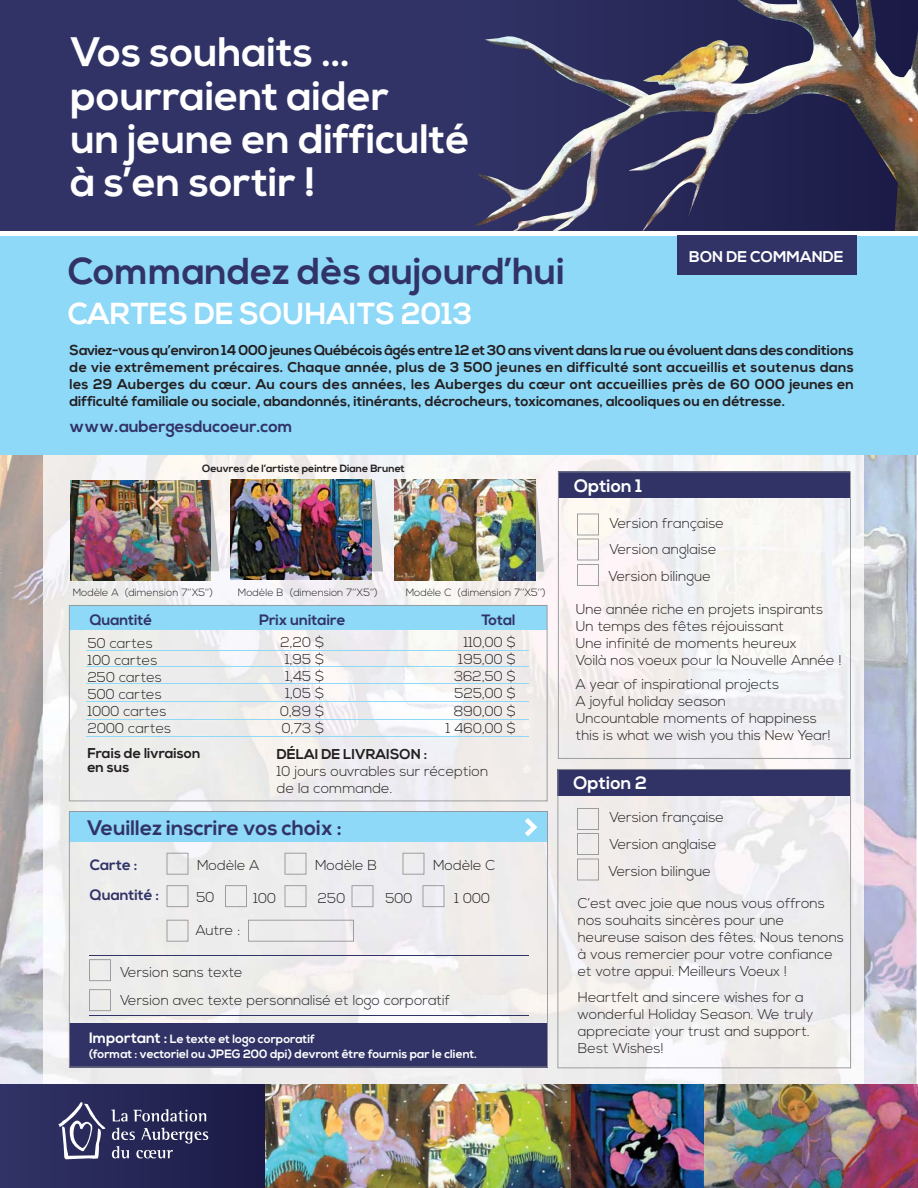
<style>
.page{position:relative;width:918px;height:1188px;background:#fff}
.page>*{position:absolute;margin:0;border:0;box-sizing:border-box;transform-origin:0 0}
.t1{font:700 41.1px/43.2px "Nexa";color:#fff}
.t2{font:700 37.5px "Nexa";color:#313366}
.t3{font:700 30.3px "Nexa";color:#fff}
.t4{font:700 21px "Nexa";color:#313366}
.t5{font:700 18px "Nexa";color:#fff}
.t6{font:700 16.5px "Nexa";color:#313366}
.t7{font:700 15.6px "Nexa";color:#fff}
.t8{font:700 15px/30px "Nexa";color:#313366}
.t9{font:300 14.25px/17.1px "Nexa";color:#231f20}
.t10{font:700 14.25px/17.1px "Nexa";color:#231f20;text-align:justify}
.t11{font:700 12px/15px "Nexa";color:#fff}
.t12{font:300 10.5px "Nexa";color:#231f20}
.t13{font:700 10.5px "Nexa";color:#231f20}
.s1{font-size:15px}
</style>
<div class="page">
<img style="left:0;top:455px;width:44px;height:629px">
<img style="left:864px;top:455px;width:52px;height:629px">
<img style="left:44px;top:455px;width:820px;height:629px">
<div style="left:0;top:0;width:918px;height:231px;background:#313366"></div>
<svg style="left:69px;top:605px;width:479px;height:196px;fill:#edecec"></svg>
<svg style="left:558px;top:471px;width:293px;height:288px;fill:#f2f1f1"></svg>
<svg style="left:557px;top:769px;width:294px;height:299px;fill:#eeecec"></svg>
<img style="left:475px;top:0;width:443px;height:231px">
<img style="left:703px;top:1084px;width:215px;height:104px">
<img style="left:570px;top:1084px;width:133px;height:104px">
<img style="left:265px;top:1084px;width:305px;height:104px">
<div style="left:0;top:1084px;width:265px;height:104px;background:linear-gradient(to right,#313366,#1b1a46)"></div>
<svg style="left:58px;top:1102px;width:150px;height:57px;background:#4d4d74"></svg>
<svg style="left:577px;top:514px;width:22px;height:72px"></svg>
<svg style="left:577px;top:808px;width:22px;height:72px;background:#e3e0df"></svg>
<div style="left:0;top:236px;width:918px;height:219px;background:#8ed8f8"></div>
<div style="left:678px;top:236px;width:179px;height:39px;background:#313366"></div>
<svg style="left:211px;top:480px;width:8px;height:91px"></svg>
<svg style="left:371px;top:480px;width:12px;height:91px"></svg>
<svg style="left:535px;top:480px;width:9px;height:92px"></svg>
<img style="left:71px;top:480px;width:140px;height:100px">
<img style="left:231px;top:479px;width:140px;height:101px">
<img style="left:394px;top:480px;width:141px;height:100px">
<svg style="left:69px;top:811px;width:479px;height:256px;background:#bec7d4"></svg>
<svg style="left:167px;top:853px;width:21px;height:22px"></svg>
<svg style="left:167px;top:885px;width:21px;height:22px"></svg>
<svg style="left:167px;top:920px;width:21px;height:22px"></svg>
<svg style="left:248px;top:920px;width:106px;height:22px;background:#e5e4e5"></svg>
<svg style="left:225px;top:885px;width:22px;height:22px"></svg>
<svg style="left:285px;top:885px;width:21px;height:22px"></svg>
<svg style="left:352px;top:885px;width:21px;height:22px"></svg>
<svg style="left:423px;top:885px;width:21px;height:22px"></svg>
<svg style="left:89px;top:959px;width:22px;height:22px"></svg>
<svg style="left:89px;top:989px;width:22px;height:22px"></svg>
<svg style="left:285px;top:853px;width:21px;height:22px"></svg>
<svg style="left:403px;top:853px;width:21px;height:22px"></svg>
<hr style="left:89px;top:955px;width:439px;height:1px;background:#313366">
<hr style="left:89px;top:1015px;width:439px;height:1px;background:#313366">
<svg style="left:525px;top:818px;width:12px;height:18px"></svg>
<hr style="left:86px;top:650px;width:442px;height:1px;background:#8ed8f8">
<hr style="left:86px;top:666px;width:442px;height:1px;background:#8ed8f8">
<hr style="left:86px;top:683px;width:442px;height:1px;background:#8ed8f8">
<hr style="left:86px;top:701px;width:442px;height:1px;background:#8ed8f8">
<hr style="left:86px;top:720px;width:442px;height:1px;background:#8ed8f8">
<hr style="left:86px;top:736px;width:442px;height:1px;background:#8ed8f8">
<h1 class="t1" style="left:70px;top:37px;width:401px">Vos souhaits … pourraient aider<br>un jeune en difficulté à s’en sortir !</h1>
<p class="t7" style="left:689px;top:250px;width:156px">BON DE COMMANDE</p>
<h2 class="t2" style="left:68px;top:257px;width:499px">Commandez dès aujourd’hui</h2>
<h3 class="t3" style="left:68px;top:303px;width:406px">CARTES DE SOUHAITS 2013</h3>
<p class="t10" style="left:69px;top:344px;width:786px">Saviez-vous qu’environ 14 000 jeunes Québécois âgés entre 12 et 30 ans vivent dans la rue ou évoluent dans des conditions de vie extrêmement précaires. Chaque année, plus de 3 500 jeunes en difficulté sont accueillis et soutenus dans les 29 Auberges du cœur. Au cours des années, les Auberges du cœur ont accueillies près de 60 000 jeunes en difficulté familiale ou sociale, abandonnés, itinérants, décrocheurs, toxicomanes, alcooliques ou en détresse.</p>
<p class="t6" style="left:69px;top:421px;width:225px">www.aubergesducoeur.com</p>
<p class="t13" style="left:202px;top:464px;width:204px">Oeuvres de l’artiste peintre Diane Brunet</p>
<p class="t12" style="left:73px;top:588px;width:142px">Modèle A (dimension 7’’X5’’)</p>
<p class="t12" style="left:238px;top:589px;width:142px">Modèle B (dimension 7’’X5’’)</p>
<p class="t12" style="left:406px;top:589px;width:142px">Modèle C (dimension 7’’X5’’)</p>
<p class="t8" style="left:90px;top:607px;width:64px">Quantité</p>
<p class="t8" style="left:259px;top:607px;width:88px">Prix unitaire</p>
<p class="t8" style="left:481px;top:607px;width:36px">Total</p>
<p class="t9" style="left:88px;top:636px;width:85px">50 cartes<br>100 cartes<br>250 cartes<br>500 cartes<br>1000 cartes<br>2000 cartes</p>
<p class="t9" style="left:280px;top:635px;width:46px;text-align:center">2,20 $<br>1,95 $<br>1,45 $<br>1,05 $<br>0,89 $<br>0,73 $</p>
<p class="t9" style="left:446px;top:635px;width:72px;text-align:right">110,00 $<br>195,00 $<br>362,50 $<br>525,00 $<br>890,00 $<br>1 460,00 $</p>
<p class="t10" style="left:277px;top:748px;width:152px">DÉLAI DE LIVRAISON :</p>
<p class="t9" style="left:277px;top:764px;width:213px">10 jours ouvrables sur réception de la commande.</p>
<p class="t10" style="left:87px;top:748px;width:115px;line-height:14.1px">Frais de livraison en sus</p>
<h3 class="t4" style="left:87px;top:820px;width:256px">Veuillez inscrire vos choix :</h3>
<p class="t8" style="left:90px;top:852px;width:71px">Carte :<br>Quantité :</p>
<p class="t9" style="left:197px;top:858px;width:64px">Modèle A</p>
<p class="t9" style="left:315px;top:858px;width:64px">Modèle B</p>
<p class="t9" style="left:433px;top:858px;width:64px">Modèle C</p>
<p class="t9" style="left:196px;top:890px;width:20px">50</p>
<p class="t9" style="left:196px;top:923px;width:46px">Autre :</p>
<p class="t9" style="left:253px;top:891px;width:24px">100</p>
<p class="t9" style="left:318px;top:891px;width:29px">250</p>
<p class="t9" style="left:385px;top:891px;width:29px">500</p>
<p class="t9" style="left:454px;top:891px;width:37px">1 000</p>
<p class="t9" style="left:120px;top:960px;width:332px;line-height:28.2px">Version sans texte<br>Version avec texte personnalisé et logo corporatif</p>
<p class="t11" style="left:89px;top:1033px;width:390px"><span class="s1">Important :</span> Le texte et logo corporatif<br>(format : vectoriel ou JPEG 200 dpi) devront être fournis par le client.</p>
<p class="t5" style="left:574px;top:479px;width:70px">Option 1</p>
<p class="t9" style="left:610px;top:516px;width:116px">Version française</p>
<p class="t9" style="left:610px;top:542px;width:109px">Version anglaise</p>
<p class="t9" style="left:609px;top:569px;width:104px">Version bilingue</p>
<p class="t9" style="left:576px;top:602px;width:267px">Une année riche en projets inspirants Un temps des fêtes réjouissant<br>Une infinité de moments heureux<br>Voilà nos voeux pour la Nouvelle Année !</p>
<p class="t9" style="left:576px;top:677px;width:256px">A year of inspirational projects<br>A joyful holiday season<br>Uncountable moments of happiness this is what we wish you this New Year!</p>
<p class="t5" style="left:574px;top:776px;width:75px">Option 2</p>
<p class="t9" style="left:610px;top:810px;width:116px">Version française</p>
<p class="t9" style="left:610px;top:837px;width:109px">Version anglaise</p>
<p class="t9" style="left:609px;top:864px;width:104px">Version bilingue</p>
<p class="t9" style="left:578px;top:896px;width:267px">C’est avec joie que nous vous offrons nos souhaits sincères pour une heureuse saison des fêtes. Nous tenons à vous remercier pour votre confiance et votre appui. Meilleurs Voeux !</p>
<p class="t9" style="left:578px;top:990px;width:237px">Heartfelt and sincere wishes for a wonderful Holiday Season. We truly appreciate your trust and support.<br>Best Wishes!</p>
</div>
